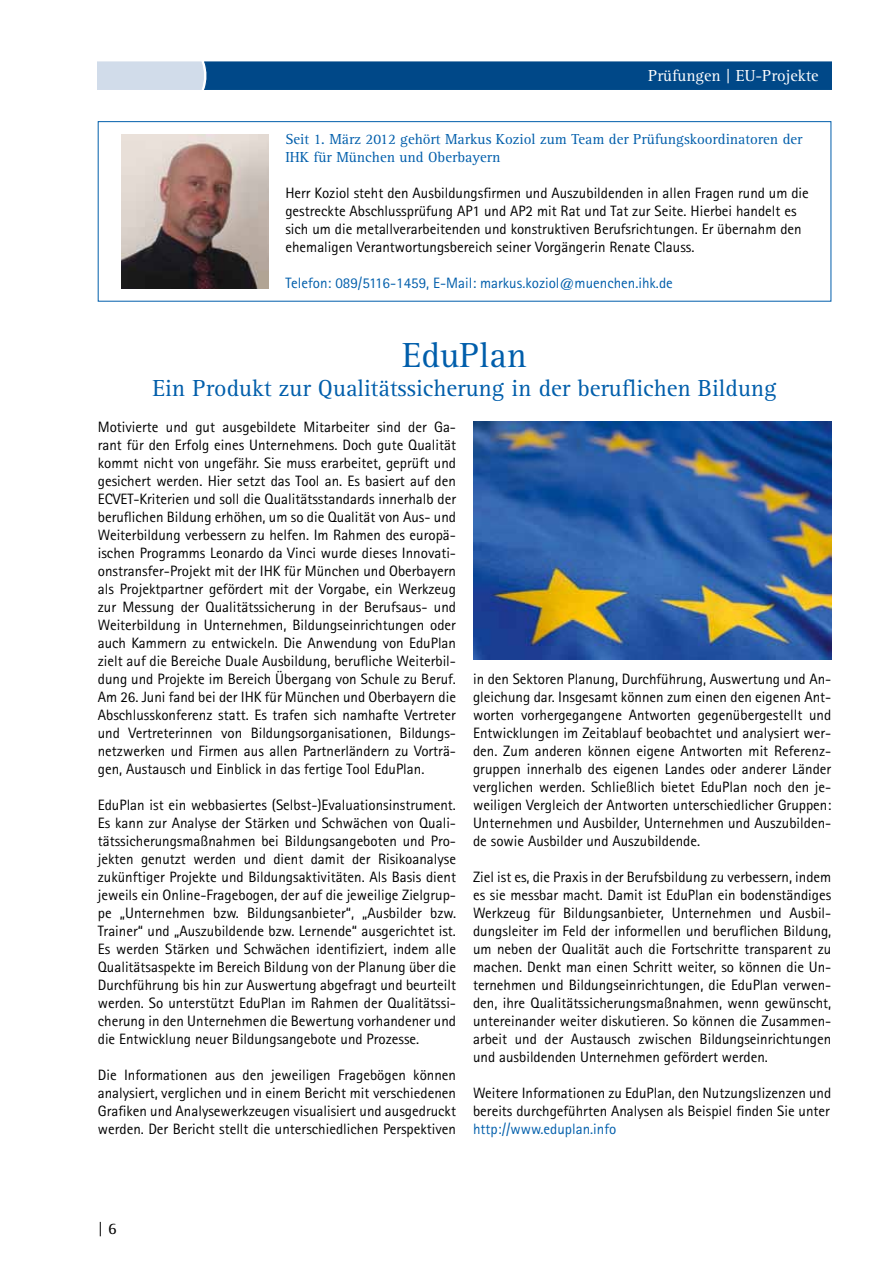
<style>
.page{position:relative;width:893px;height:1263px;background:#fff}
.page>*{position:absolute;margin:0;border:0;box-sizing:border-box;transform-origin:0 0}
.t1{font:36px "Rotis Serif Std";color:#005eab}
.t2{font:24px "Rotis Serif Std";color:#005eab}
.t3{font:16.5px "Rotis Serif Std";color:#fff}
.t4{font:16.5px "Rotis Serif Std";color:#000}
.t5{font:15px/18px "Rotis Sans Serif Std";color:#000;text-align:justify}
.t6{font:15px/18px "Rotis Serif Std";color:#005eab}
.t7{font:15px "Rotis Sans Serif Std";color:#005eab}
</style>
<div class="page">
<svg style="left:98px;top:62px;width:733px;height:28px;background:#1f5d96"></svg>
<div style="left:98px;top:121px;width:733px;height:181px;border:1px solid #005eab"></div>
<img style="left:121px;top:134px;width:147px;height:154px">
<img style="left:473px;top:422px;width:358px;height:238px">
<p class="t3" style="left:648px;top:67px;width:172px">Prüfungen | EU-Projekte</p>
<p class="t6" style="left:285px;top:130px;width:518px">Seit 1. März 2012 gehört Markus Koziol zum Team der Prüfungskoordinatoren der<br>IHK für München und Oberbayern</p>
<p class="t5" style="left:285px;top:184px;width:525px;text-align:left">Herr Koziol steht den Ausbildungsfirmen und Auszubildenden in allen Fragen rund um die gestreckte Abschlussprüfung AP1 und AP2 mit Rat und Tat zur Seite. Hierbei handelt es sich um die metallverarbeitenden und konstruktiven Berufsrichtungen. Er übernahm den ehemaligen Verantwortungsbereich seiner Vorgängerin Renate Clauss.</p>
<p class="t7" style="left:285px;top:274px;width:389px">Telefon: 089/5116-1459, E-Mail: markus.koziol@muenchen.ihk.de</p>
<h1 class="t1" style="left:402px;top:335px;width:126px">EduPlan</h1>
<h2 class="t2" style="left:152px;top:374px;width:626px">Ein Produkt zur Qualitätssicherung in der beruflichen Bildung</h2>
<p class="t5" style="left:98px;top:418px;width:360px">Motivierte und gut ausgebildete Mitarbeiter sind der Ga&shy;rant für den Erfolg eines Unternehmens. Doch gute Qualität kommt nicht von ungefähr. Sie muss erarbeitet, geprüft und gesichert werden. Hier setzt das Tool an. Es basiert auf den ECVET-Kriterien und soll die Qualitätsstandards innerhalb der beruflichen Bildung erhöhen, um so die Qualität von Aus- und Weiterbildung verbessern zu helfen. Im Rahmen des europä&shy;ischen Programms Leonardo da Vinci wurde dieses Innovati&shy;onstransfer-Projekt mit der IHK für München und Oberbayern als Projektpartner gefördert mit der Vorgabe, ein Werkzeug zur Messung der Qualitätssicherung in der Berufsaus- und Weiterbildung in Unternehmen, Bildungseinrichtungen oder auch Kammern zu entwickeln. Die Anwendung von EduPlan zielt auf die Bereiche Duale Ausbildung, berufliche Weiterbil&shy;dung und Projekte im Bereich Übergang von Schule zu Beruf.<br>Am 26. Juni fand bei der IHK für München und Oberbayern die Abschlusskonferenz statt. Es trafen sich namhafte Vertreter und Vertreterinnen von Bildungsorganisationen, Bildungs&shy;netzwerken und Firmen aus allen Partnerländern zu Vorträ&shy;gen, Austausch und Einblick in das fertige Tool EduPlan.</p>
<p class="t5" style="left:98px;top:796px;width:360px">EduPlan ist ein webbasiertes (Selbst-)Evaluationsinstrument.<br>Es kann zur Analyse der Stärken und Schwächen von Quali&shy;tätssicherungsmaßnahmen bei Bildungsangeboten und Pro&shy;jekten genutzt werden und dient damit der Risikoanalyse zukünftiger Projekte und Bildungsaktivitäten. Als Basis dient jeweils ein Online-Fragebogen, der auf die jeweilige Zielgrup&shy;pe „Unternehmen bzw. Bildungsanbieter“, „Ausbilder bzw.<br>Trainer“ und „Auszubildende bzw. Lernende“ ausgerichtet ist.<br>Es werden Stärken und Schwächen identifiziert, indem alle Qualitätsaspekte im Bereich Bildung von der Planung über die Durchführung bis hin zur Auswertung abgefragt und beurteilt werden. So unterstützt EduPlan im Rahmen der Qualitätssi&shy;cherung in den Unternehmen die Bewertung vorhandener und die Entwicklung neuer Bildungsangebote und Prozesse.</p>
<p class="t5" style="left:98px;top:1066px;width:360px">Die Informationen aus den jeweiligen Fragebögen können analysiert, verglichen und in einem Bericht mit verschiedenen Grafiken und Analysewerkzeugen visualisiert und ausgedruckt werden. Der Bericht stellt die unterschiedlichen Perspektiven</p>
<p class="t5" style="left:473px;top:670px;width:360px">in den Sektoren Planung, Durchführung, Auswertung und An&shy;gleichung dar. Insgesamt können zum einen den eigenen Ant&shy;worten vorhergegangene Antworten gegenübergestellt und Entwicklungen im Zeitablauf beobachtet und analysiert wer&shy;den. Zum anderen können eigene Antworten mit Referenz&shy;gruppen innerhalb des eigenen Landes oder anderer Länder verglichen werden. Schließlich bietet EduPlan noch den je&shy;weiligen Vergleich der Antworten unterschiedlicher Gruppen:<br>Unternehmen und Ausbilder, Unternehmen und Auszubilden&shy;de sowie Ausbilder und Auszubildende.</p>
<p class="t5" style="left:473px;top:868px;width:360px">Ziel ist es, die Praxis in der Berufsbildung zu verbessern, indem es sie messbar macht. Damit ist EduPlan ein bodenständiges Werkzeug für Bildungsanbieter, Unternehmen und Ausbil&shy;dungsleiter im Feld der informellen und beruflichen Bildung, um neben der Qualität auch die Fortschritte transparent zu machen. Denkt man einen Schritt weiter, so können die Un&shy;ternehmen und Bildungseinrichtungen, die EduPlan verwen&shy;den, ihre Qualitätssicherungsmaßnahmen, wenn gewünscht, untereinander weiter diskutieren. So können die Zusammen&shy;arbeit und der Austausch zwischen Bildungseinrichtungen und ausbildenden Unternehmen gefördert werden.</p>
<p class="t5" style="left:473px;top:1084px;width:360px">Weitere Informationen zu EduPlan, den Nutzungslizenzen und bereits durchgeführten Analysen als Beispiel finden Sie unter</p>
<p class="t7" style="left:473px;top:1120px;width:145px">http://www.eduplan.info</p>
<p class="t4" style="left:98px;top:1219px;width:20px">| 6</p>
</div>
